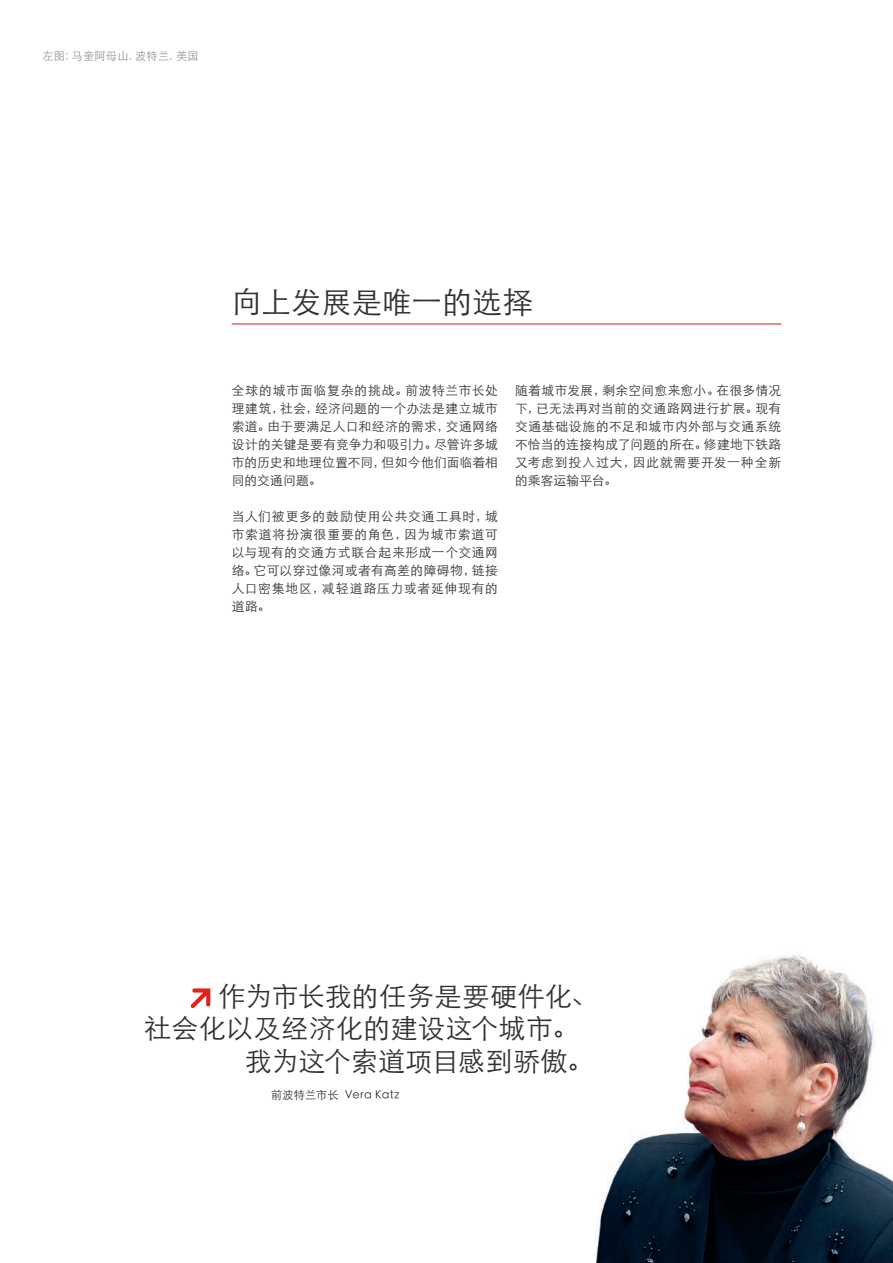
<style>
.page{position:relative;width:893px;height:1263px;background:#fff}
.page>*{position:absolute;margin:0;border:0;box-sizing:border-box;transform-origin:0 0}
.Headline{font:30px "ST Xihei";letter-spacing:.005em;color:#312f30}
.Zitat{font:27px "ST Xihei";letter-spacing:.015em;color:#312f30}
.Fließtext{font:12.75px/18px "ST Xihei";letter-spacing:.03em;color:#312f30;text-align:justify}
.t1{font:11.25px "ST Xihei";letter-spacing:.015em;color:#939598}
.Zitatgeber{font:11.25px "ST Xihei";letter-spacing:.01em;color:#312f30}
</style>
<div class="page">
<img style="left:595px;top:955px;width:298px;height:308px">
<hr style="left:232px;top:324px;width:549px;height:1px;background:#d7171f">
<svg style="left:191px;top:988px;width:19px;height:20px"></svg>
<p class="t1" style="left:43px;top:50px;width:158px">左图: 马奎阿母山, 波特兰, 美国</p>
<p class="Headline" style="left:232px;top:287px;width:303px">向上发展是唯一的选择</p>
<p class="Fließtext" style="left:232px;top:381px;width:268px">全球的城市面临复杂的挑战。前波特兰市长处理建筑，社会，经济问题的一个办法是建立城市索道。由于要满足人口和经济的需求，交通网络设计的关键是要有竞争力和吸引力。尽管许多城市的历史和地理位置不同，但如今他们面临着相同的交通问题。</p>
<p class="Fließtext" style="left:232px;top:507px;width:268px">当人们被更多的鼓励使用公共交通工具时，城市索道将扮演很重要的角色，因为城市索道可以与现有的交通方式联合起来形成一个交通网络。它可以穿过像河或者有高差的障碍物，链接人口密集地区，减轻道路压力或者延伸现有的道路。</p>
<p class="Fließtext" style="left:515px;top:381px;width:268px">随着城市发展，剩余空间愈来愈小。在很多情况下，已无法再对当前的交通路网进行扩展。现有交通基础设施的不足和城市内外部与交通系统不恰当的连接构成了问题的所在。修建地下铁路又考虑到投入过大，因此就需要开发一种全新的乘客运输平台。</p>
<p class="Zitat" style="left:218px;top:983px;width:381px">作为市长我的任务是要硬件化、</p>
<p class="Zitat" style="left:144px;top:1015px;width:436px">社会化以及经济化的建设这个城市。</p>
<p class="Zitat" style="left:245px;top:1048px;width:350px">我为这个索道项目感到骄傲。</p>
<p class="Zitatgeber" style="left:271px;top:1090px;width:130px">前波特兰市长 Vera Katz</p>
</div>
